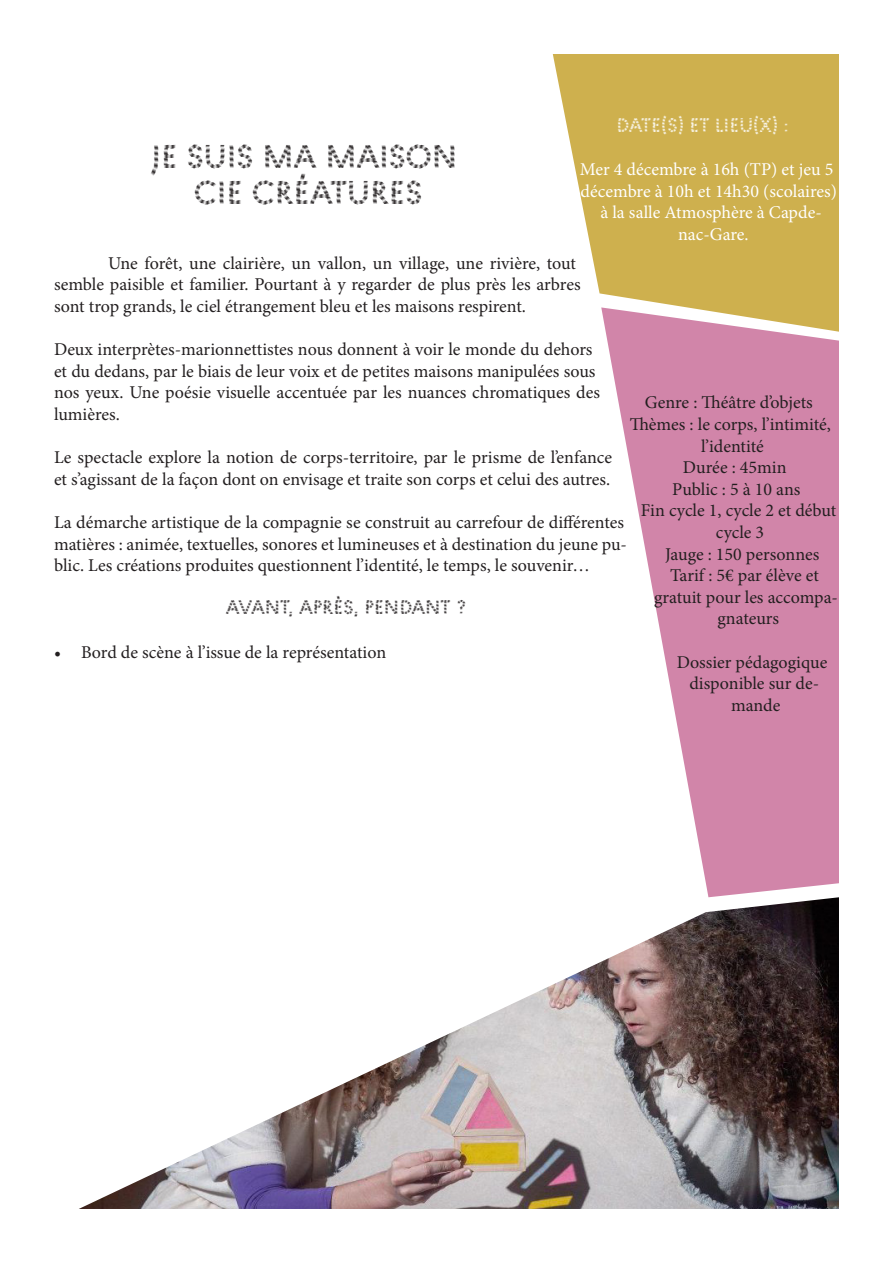
<style>
.page{position:relative;width:893px;height:1263px;background:#fff}
.page>*{position:absolute;margin:0;border:0;box-sizing:border-box;transform-origin:0 0}
.t1{font:30px "Pattern No 5 Coarse";color:#231f20}
.t2{font:18px/21.6px "Minion Pro";color:#231f20}
.t3{font:18px/21.6px "Minion Pro";color:#fff;text-align:center}
.t4{font:18px "Pattern No 5 Coarse";color:#231f20}
.t5{font:18px "Pattern No 5 Coarse";color:#fff}
</style>
<div class="page">
<svg style="left:553px;top:54px;width:286px;height:253px;background:#d2b75e"></svg>
<svg style="left:601px;top:307px;width:238px;height:590px;fill:#d185a9"></svg>
<img style="left:79px;top:897px;width:760px;height:312px">
<p class="t1" style="left:152px;top:135px;width:307px">JE SUIS MA MAISON</p>
<p class="t1" style="left:194px;top:171px;width:230px">CIE CRÉATURES</p>
<p class="t5" style="left:617px;top:112px;width:174px">DATE(S) ET LIEU(X) :</p>
<p class="t3" style="left:580px;top:159px;width:259px">Mer 4 décembre à 16h (TP) et jeu 5 décembre à 10h et 14h30 (scolaires) à la salle Atmosphère à Capde&shy;nac-Gare.</p>
<p class="t2" style="left:54px;top:252px;width:528px;text-indent:54px">Une forêt, une clairière, un vallon, un village, une rivière, tout semble paisible et familier. Pourtant à y regarder de plus près les arbres sont trop grands, le ciel étrangement bleu et les maisons respirent.</p>
<p class="t2" style="left:54px;top:339px;width:548px">Deux interprètes-marionnettistes nous donnent à voir le monde du dehors et du dedans, par le biais de leur voix et de petites maisons manipulées sous nos yeux. Une poésie visuelle accentuée par les nuances chromatiques des lumières.</p>
<p class="t2" style="left:54px;top:447px;width:560px">Le spectacle explore la notion de corps-territoire, par le prisme de l’enfance et s’agissant de la façon dont on envisage et traite son corps et celui des autres.</p>
<p class="t2" style="left:54px;top:511px;width:575px">La démarche artistique de la compagnie se construit au carrefour de différentes matières : animée, textuelles, sonores et lumineuses et à destination du jeune pu&shy;blic. Les créations produites questionnent l’identité, le temps, le souvenir…</p>
<p class="t4" style="left:226px;top:595px;width:243px">AVANT, APRÈS, PENDANT ?</p>
<p class="t2" style="left:54px;top:641px;width:334px">• Bord de scène à l’issue de la représentation</p>
<p class="t2" style="left:645px;top:392px;width:170px">Genre : Théâtre d’objets</p>
<p class="t2" style="left:630px;top:414px;width:203px;text-align:center">Thèmes : le corps, l’intimité, l’identité</p>
<p class="t2" style="left:683px;top:457px;width:105px">Durée : 45min</p>
<p class="t2" style="left:672px;top:478px;width:130px">Public : 5 à 10 ans</p>
<p class="t2" style="left:641px;top:500px;width:197px;text-align:center">Fin cycle 1, cycle 2 et début cycle 3</p>
<p class="t2" style="left:665px;top:543px;width:156px">Jauge : 150 personnes</p>
<p class="t2" style="left:654px;top:565px;width:185px;text-align:center">Tarif : 5€ par élève et gratuit pour les accompa&shy;gnateurs</p>
<p class="t2" style="left:677px;top:651px;width:152px;text-align:center">Dossier pédagogique disponible sur de&shy;mande</p>
</div>
